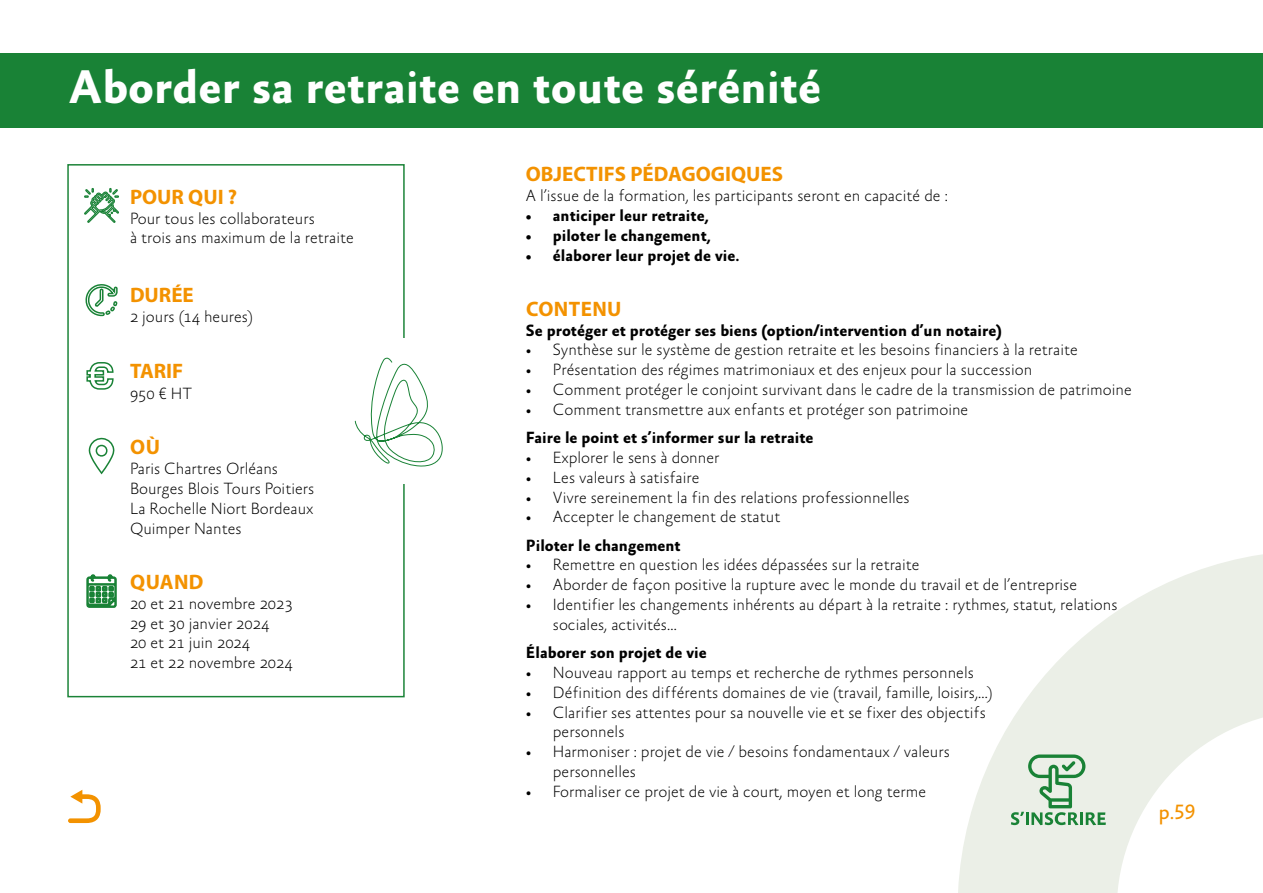
<style>
.page{position:relative;width:1263px;height:893px;background:#fff}
.page>*{position:absolute;margin:0;border:0;box-sizing:border-box;transform-origin:0 0}
.t1{font:700 48px "Absara Sans TF";color:#fff}
.t2{font:700 21px "Myriad Pro";color:#f39200}
.t3{font:700 21px "Myriad Pro";letter-spacing:.02em;color:#f39200}
.t4{font:21px "Absara Sans TF";color:#f39200}
.t5{font:100 16.5px/19.8px "Absara Sans";color:#000}
.t6{font:700 16.5px "Absara Sans TF";color:#000}
</style>
<div class="page">
<svg style="left:958px;top:554px;width:305px;height:339px;fill:#ebefe7"></svg>
<div style="left:67px;top:164px;width:338px;height:533px;border:2px solid #198236"></div>
<svg style="left:86px;top:362px;width:28px;height:28px"></svg>
<svg style="left:85px;top:284px;width:33px;height:33px"></svg>
<svg style="left:86px;top:574px;width:31px;height:34px"></svg>
<svg style="left:88px;top:438px;width:27px;height:37px"></svg>
<svg style="left:84px;top:188px;width:35px;height:35px"></svg>
<div style="left:354px;top:338px;width:83px;height:146px;background:#fff"></div>
<svg style="left:354px;top:357px;width:89px;height:110px"></svg>
<div style="left:0;top:54px;width:1263px;height:74px;background:#198236"></div>
<svg style="left:68px;top:790px;width:33px;height:33px"></svg>
<svg style="left:1011px;top:754px;width:95px;height:71px;background:#bad5bd"></svg>
<h1 class="t1" style="left:68px;top:62px;width:754px">Aborder sa retraite en toute sérénité</h1>
<p class="t2" style="left:130px;top:183px;width:109px">POUR QUI ?</p>
<p class="t5" style="left:130px;top:209px;width:225px">Pour tous les collaborateurs<br>à trois ans maximum de la retraite</p>
<p class="t2" style="left:130px;top:282px;width:65px">DURÉE</p>
<p class="t5" style="left:130px;top:308px;width:124px">2 jours (14 heures)</p>
<p class="t2" style="left:130px;top:357px;width:55px">TARIF</p>
<p class="t5" style="left:130px;top:384px;width:64px">950 € HT</p>
<p class="t2" style="left:130px;top:434px;width:31px">OÙ</p>
<p class="t5" style="left:130px;top:460px;width:186px">Paris Chartres Orléans<br>Bourges Blois Tours Poitiers<br>La Rochelle Niort Bordeaux<br>Quimper Nantes</p>
<p class="t2" style="left:130px;top:568px;width:75px">QUAND</p>
<p class="t5" style="left:130px;top:594px;width:164px">20 et 21 novembre 2023<br>29 et 30 janvier 2024<br>20 et 21 juin 2024<br>21 et 22 novembre 2024</p>
<p class="t2" style="left:526px;top:161px;width:259px">OBJECTIFS PÉDAGOGIQUES</p>
<p class="t5" style="left:526px;top:186px;width:423px">A l’issue de la formation, les participants seront en capacité de :</p>
<p class="t6" style="left:526px;top:207px;width:184px">• anticiper leur retraite,</p>
<p class="t6" style="left:526px;top:227px;width:187px">• piloter le changement,</p>
<p class="t6" style="left:526px;top:246px;width:215px">• élaborer leur projet de vie.</p>
<p class="t3" style="left:526px;top:295px;width:97px">CONTENU</p>
<p class="t6" style="left:526px;top:322px;width:477px">Se protéger et protéger ses biens (option/intervention d’un notaire)</p>
<p class="t5" style="left:526px;top:341px;width:553px">• Synthèse sur le système de gestion retraite et les besoins financiers à la retraite</p>
<p class="t5" style="left:526px;top:361px;width:508px">• Présentation des régimes matrimoniaux et des enjeux pour la succession</p>
<p class="t5" style="left:526px;top:380px;width:607px">• Comment protéger le conjoint survivant dans le cadre de la transmission de patrimoine</p>
<p class="t5" style="left:526px;top:400px;width:444px">• Comment transmettre aux enfants et protéger son patrimoine</p>
<p class="t6" style="left:526px;top:429px;width:289px">Faire le point et s’informer sur la retraite</p>
<p class="t5" style="left:526px;top:448px;width:195px">• Explorer le sens à donner</p>
<p class="t5" style="left:526px;top:468px;width:175px">• Les valeurs à satisfaire</p>
<p class="t5" style="left:526px;top:488px;width:385px">• Vivre sereinement la fin des relations professionnelles</p>
<p class="t5" style="left:526px;top:508px;width:256px">• Accepter le changement de statut</p>
<p class="t6" style="left:526px;top:537px;width:156px">Piloter le changement</p>
<p class="t5" style="left:526px;top:556px;width:395px">• Remettre en question les idées dépassées sur la retraite</p>
<p class="t5" style="left:526px;top:576px;width:553px">• Aborder de façon positive la rupture avec le monde du travail et de l’entreprise</p>
<p class="t5" style="left:553px;top:595px;width:566px;text-indent:-27px">• Identifier les changements inhérents au départ à la retraite : rythmes, statut, relations sociales, activités…</p>
<p class="t6" style="left:526px;top:644px;width:182px">Élaborer son projet de vie</p>
<p class="t5" style="left:526px;top:663px;width:450px">• Nouveau rapport au temps et recherche de rythmes personnels</p>
<p class="t5" style="left:526px;top:683px;width:468px">• Définition des différents domaines de vie (travail, famille, loisirs,…)</p>
<p class="t5" style="left:553px;top:703px;width:434px;text-indent:-27px">• Clarifier ses attentes pour sa nouvelle vie et se fixer des objectifs personnels</p>
<p class="t5" style="left:553px;top:742px;width:398px;text-indent:-27px">• Harmoniser : projet de vie / besoins fondamentaux / valeurs personnelles</p>
<p class="t5" style="left:526px;top:782px;width:402px">• Formaliser ce projet de vie à court, moyen et long terme</p>
<p class="t4" style="left:1158px;top:801px;width:38px">p.59</p>
</div>
